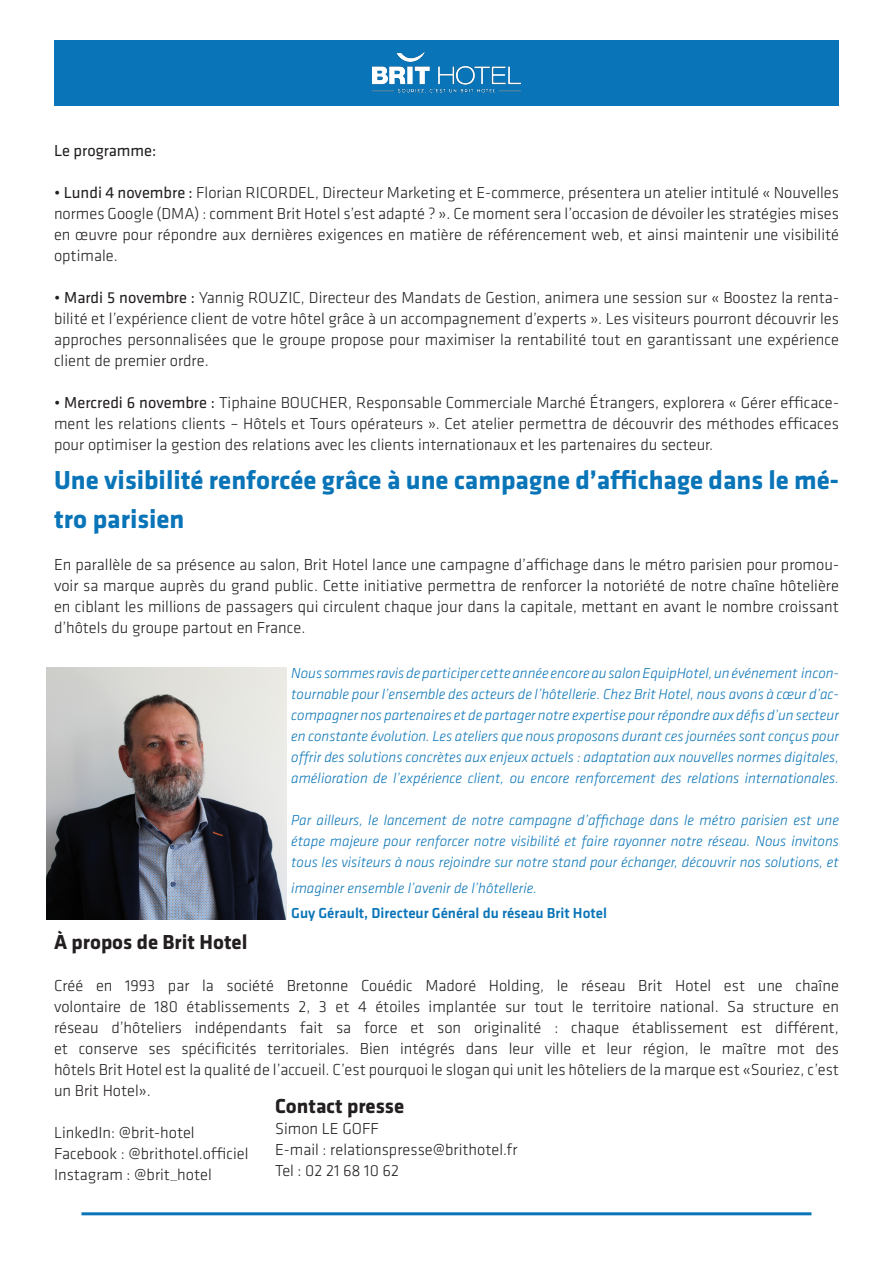
<style>
.page{position:relative;width:893px;height:1263px;background:#fff}
.page>*{position:absolute;margin:0;border:0;box-sizing:border-box;transform-origin:0 0}
.t1{font:700 27px/39px "Klavika";color:#0974b7}
.t2{font:700 21px "Klavika";color:#231f20}
.t3{font:300 16.5px/21px "Klavika";color:#231f20;text-align:justify}
.t4{font:16.5px "Klavika";color:#231f20}
.t5{font:italic 300 15px/21px "Klavika";color:#0974b7;text-align:justify}
.t6{font:500 15px "Klavika";color:#0974b7}
.s1{font-weight:400}
</style>
<div class="page">
<div style="left:54px;top:40px;width:785px;height:65px;background:#0974b7"></div>
<img style="left:372px;top:53px;width:149px;height:40px">
<img style="left:47px;top:667px;width:240px;height:253px">
<hr style="left:81px;top:1212px;width:730px;height:3px;background:#0974b7">
<p class="t4" style="left:54px;top:142px;width:104px">Le programme:</p>
<p class="t3" style="left:54px;top:183px;width:787px">• <span class="s1">Lundi 4 novembre :</span> Florian RICORDEL, Directeur Marketing et E-commerce, présentera un atelier intitulé « Nouvelles normes Google (DMA) : comment Brit Hotel s’est adapté ? ». Ce moment sera l’occasion de dévoiler les stratégies mises en œuvre pour répondre aux dernières exigences en matière de référencement web, et ainsi maintenir une visibilité optimale.</p>
<p class="t3" style="left:54px;top:288px;width:786px">• <span class="s1">Mardi 5 novembre :</span> Yannig ROUZIC, Directeur des Mandats de Gestion, animera une session sur « Boostez la renta&shy;bilité et l’expérience client de votre hôtel grâce à un accompagnement d’experts ». Les visiteurs pourront découvrir les approches personnalisées que le groupe propose pour maximiser la rentabilité tout en garantissant une expérience client de premier ordre.</p>
<p class="t3" style="left:54px;top:393px;width:786px">• <span class="s1">Mercredi 6 novembre :</span> Tiphaine BOUCHER, Responsable Commerciale Marché Étrangers, explorera « Gérer efficace&shy;ment les relations clients – Hôtels et Tours opérateurs ». Cet atelier permettra de découvrir des méthodes efficaces pour optimiser la gestion des relations avec les clients internationaux et les partenaires du secteur.</p>
<p class="t1" style="left:54px;top:461px;width:786px">Une visibilité renforcée grâce à une campagne d’affichage dans le mé&shy;tro parisien</p>
<p class="t3" style="left:54px;top:555px;width:786px">En parallèle de sa présence au salon, Brit Hotel lance une campagne d’affichage dans le métro parisien pour promou&shy;voir sa marque auprès du grand public. Cette initiative permettra de renforcer la notoriété de notre chaîne hôtelière en ciblant les millions de passagers qui circulent chaque jour dans la capitale, mettant en avant le nombre croissant d’hôtels du groupe partout en France.</p>
<p class="t5" style="left:291px;top:663px;width:549px">Nous sommes ravis de participer cette année encore au salon EquipHotel, un événement incon&shy;tournable pour l’ensemble des acteurs de l’hôtellerie. Chez Brit Hotel, nous avons à cœur d’ac&shy;compagner nos partenaires et de partager notre expertise pour répondre aux défis d’un secteur en constante évolution. Les ateliers que nous proposons durant ces journées sont conçus pour offrir des solutions concrètes aux enjeux actuels : adaptation aux nouvelles normes digitales, amélioration de l’expérience client, ou encore renforcement des relations internationales.</p>
<p class="t5" style="left:291px;top:810px;width:549px">Par ailleurs, le lancement de notre campagne d’affichage dans le métro parisien est une étape majeure pour renforcer notre visibilité et faire rayonner notre réseau. Nous invitons tous les visiteurs à nous rejoindre sur notre stand pour échanger, découvrir nos solutions, et</p>
<p class="t5" style="left:291px;top:878px;width:247px">imaginer ensemble l’avenir de l’hôtellerie.</p>
<p class="t6" style="left:291px;top:905px;width:317px">Guy Gérault, Directeur Général du réseau Brit Hotel</p>
<p class="t2" style="left:54px;top:930px;width:195px">À propos de Brit Hotel</p>
<p class="t3" style="left:54px;top:975px;width:786px">Créé en 1993 par la société Bretonne Couédic Madoré Holding, le réseau Brit Hotel est une chaîne</p>
<p class="t3" style="left:54px;top:996px;width:786px">volontaire de 180 établissements 2, 3 et 4 étoiles implantée sur tout le territoire national. Sa structure en</p>
<p class="t3" style="left:54px;top:1017px;width:786px">réseau d’hôteliers indépendants fait sa force et son originalité : chaque établissement est différent,</p>
<p class="t3" style="left:54px;top:1038px;width:786px">et conserve ses spécificités territoriales. Bien intégrés dans leur ville et leur région, le maître mot des</p>
<p class="t3" style="left:54px;top:1059px;width:786px">hôtels Brit Hotel est la qualité de l’accueil. C’est pourquoi le slogan qui unit les hôteliers de la marque est «Souriez, c’est un Brit Hotel».</p>
<p class="t3" style="left:54px;top:1122px;width:142px">LinkedIn: @brit-hotel</p>
<p class="t3" style="left:54px;top:1143px;width:196px">Facebook : @brithotel.officiel</p>
<p class="t3" style="left:54px;top:1164px;width:159px">Instagram : @brit_hotel</p>
<p class="t2" style="left:275px;top:1095px;width:131px">Contact presse</p>
<p class="t3" style="left:275px;top:1118px;width:105px">Simon LE GOFF</p>
<p class="t3" style="left:275px;top:1139px;width:244px">E-mail : relationspresse@brithotel.fr</p>
<p class="t3" style="left:275px;top:1160px;width:125px">Tel : 02 21 68 10 62</p>
</div>
